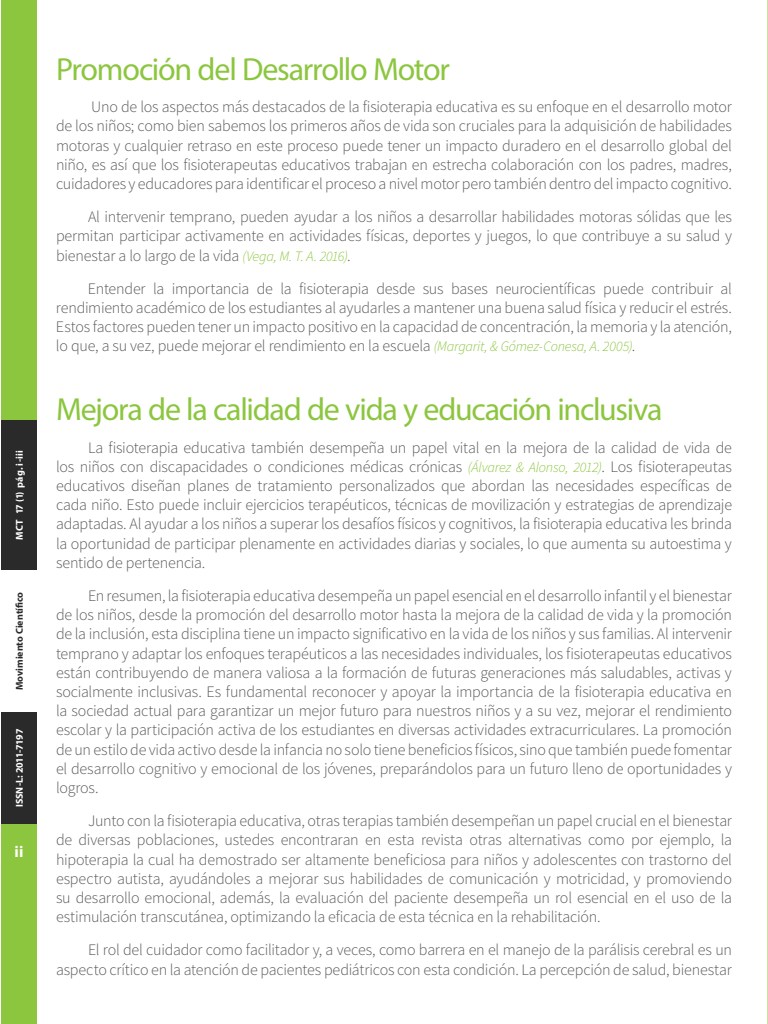
<style>
.page{position:relative;width:768px;height:1024px;background:#fff}
.page>*{position:absolute;margin:0;border:0;box-sizing:border-box;transform-origin:0 0}
.t1{font:32px "Myriad Pro";letter-spacing:-.035em;color:#8cc63f}
.t2{font:300 16px/19.2px "Source Sans Pro";letter-spacing:-.015em;color:#5a5a5a;text-align:justify}
.t3{font:700 16px "Myriad Pro";color:#fff}
.t4{font:700 10px "Myriad Pro";letter-spacing:-.005em;color:#fff}
.t5{font:700 10px "Myriad Pro";color:#2a2a2a}
.s1{font-style:italic;font-size:14.4px;color:#8cc63f}
</style>
<div class="page">
<div style="left:1px;top:712px;width:36px;height:312px;background:#8cc63f"></div>
<div style="left:1px;top:0;width:36px;height:570px;background:#8cc63f"></div>
<div style="left:1px;top:420px;width:36px;height:150px;background:#2a2a2a"></div>
<div style="left:1px;top:712px;width:36px;height:112px;background:#2a2a2a"></div>
<svg style="left:767px;top:0;width:1px;height:1024px"></svg>
<p class="t4" style="left:13px;top:540px;width:91px;rotate:-90deg">MCT 17 (1) pág. i-iii</p>
<p class="t5" style="left:13px;top:690px;width:100px;rotate:-90deg">Movimiento Científico</p>
<p class="t4" style="left:13px;top:807px;width:80px;rotate:-90deg">ISSN-L: 2011-7197</p>
<p class="t3" style="left:14px;top:841px;width:11px">ii</p>
<h1 class="t1" style="left:56px;top:50px;width:395px">Promoción del Desarrollo Motor</h1>
<p class="t2" style="left:56px;top:97px;width:678px;text-indent:35px">Uno de los aspectos más destacados de la fisioterapia educativa es su enfoque en el desarrollo motor de los niños; como bien sabemos los primeros años de vida son cruciales para la adquisición de habilidades motoras y cualquier retraso en este proceso puede tener un impacto duradero en el desarrollo global del niño, es así que los fisioterapeutas educativos trabajan en estrecha colaboración con los padres, madres, cuidadores y educadores para identificar el proceso a nivel motor pero también dentro del impacto cognitivo.</p>
<p class="t2" style="left:56px;top:207px;width:678px;text-indent:32px">Al intervenir temprano, pueden ayudar a los niños a desarrollar habilidades motoras sólidas que les permitan participar activamente en actividades físicas, deportes y juegos, lo que contribuye a su salud y bienestar a lo largo de la vida <span class="s1">(Vega, M. T. A. 2016)</span>.</p>
<p class="t2" style="left:56px;top:279px;width:678px;text-indent:32px">Entender la importancia de la fisioterapia desde sus bases neurocientíficas puede contribuir al rendimiento académico de los estudiantes al ayudarles a mantener una buena salud física y reducir el estrés.<br>Estos factores pueden tener un impacto positivo en la capacidad de concentración, la memoria y la atención, lo que, a su vez, puede mejorar el rendimiento en la escuela <span class="s1">(Margarit, &amp; Gómez-Conesa, A. 2005)</span>.</p>
<h1 class="t1" style="left:56px;top:390px;width:608px">Mejora de la calidad de vida y educación inclusiva</h1>
<p class="t2" style="left:56px;top:438px;width:678px;text-indent:32px">La fisioterapia educativa también desempeña un papel vital en la mejora de la calidad de vida de los niños con discapacidades o condiciones médicas crónicas <span class="s1">(Álvarez &amp; Alonso, 2012)</span>. Los fisioterapeutas educativos diseñan planes de tratamiento personalizados que abordan las necesidades específicas de cada niño. Esto puede incluir ejercicios terapéuticos, técnicas de movilización y estrategias de aprendizaje adaptadas. Al ayudar a los niños a superar los desafíos físicos y cognitivos, la fisioterapia educativa les brinda la oportunidad de participar plenamente en actividades diarias y sociales, lo que aumenta su autoestima y sentido de pertenencia.</p>
<p class="t2" style="left:56px;top:586px;width:678px;text-indent:32px">En resumen, la fisioterapia educativa desempeña un papel esencial en el desarrollo infantil y el bienestar de los niños, desde la promoción del desarrollo motor hasta la mejora de la calidad de vida y la promoción de la inclusión, esta disciplina tiene un impacto significativo en la vida de los niños y sus familias. Al intervenir temprano y adaptar los enfoques terapéuticos a las necesidades individuales, los fisioterapeutas educativos están contribuyendo de manera valiosa a la formación de futuras generaciones más saludables, activas y socialmente inclusivas. Es fundamental reconocer y apoyar la importancia de la fisioterapia educativa en la sociedad actual para garantizar un mejor futuro para nuestros niños y a su vez, mejorar el rendimiento escolar y la participación activa de los estudiantes en diversas actividades extracurriculares. La promoción de un estilo de vida activo desde la infancia no solo tiene beneficios físicos, sino que también puede fomentar el desarrollo cognitivo y emocional de los jóvenes, preparándolos para un futuro lleno de oportunidades y logros.</p>
<p class="t2" style="left:56px;top:811px;width:678px;text-indent:32px">Junto con la fisioterapia educativa, otras terapias también desempeñan un papel crucial en el bienestar de diversas poblaciones, ustedes encontraran en esta revista otras alternativas como por ejemplo, la hipoterapia la cual ha demostrado ser altamente beneficiosa para niños y adolescentes con trastorno del espectro autista, ayudándoles a mejorar sus habilidades de comunicación y motricidad, y promoviendo su desarrollo emocional, además, la evaluación del paciente desempeña un rol esencial en el uso de la estimulación transcutánea, optimizando la eficacia de esta técnica en la rehabilitación.</p>
<p class="t2" style="left:56px;top:941px;width:678px;text-align:right">El rol del cuidador como facilitador y, a veces, como barrera en el manejo de la parálisis cerebral es un aspecto crítico en la atención de pacientes pediátricos con esta condición. La percepción de salud, bienestar</p>
</div>
